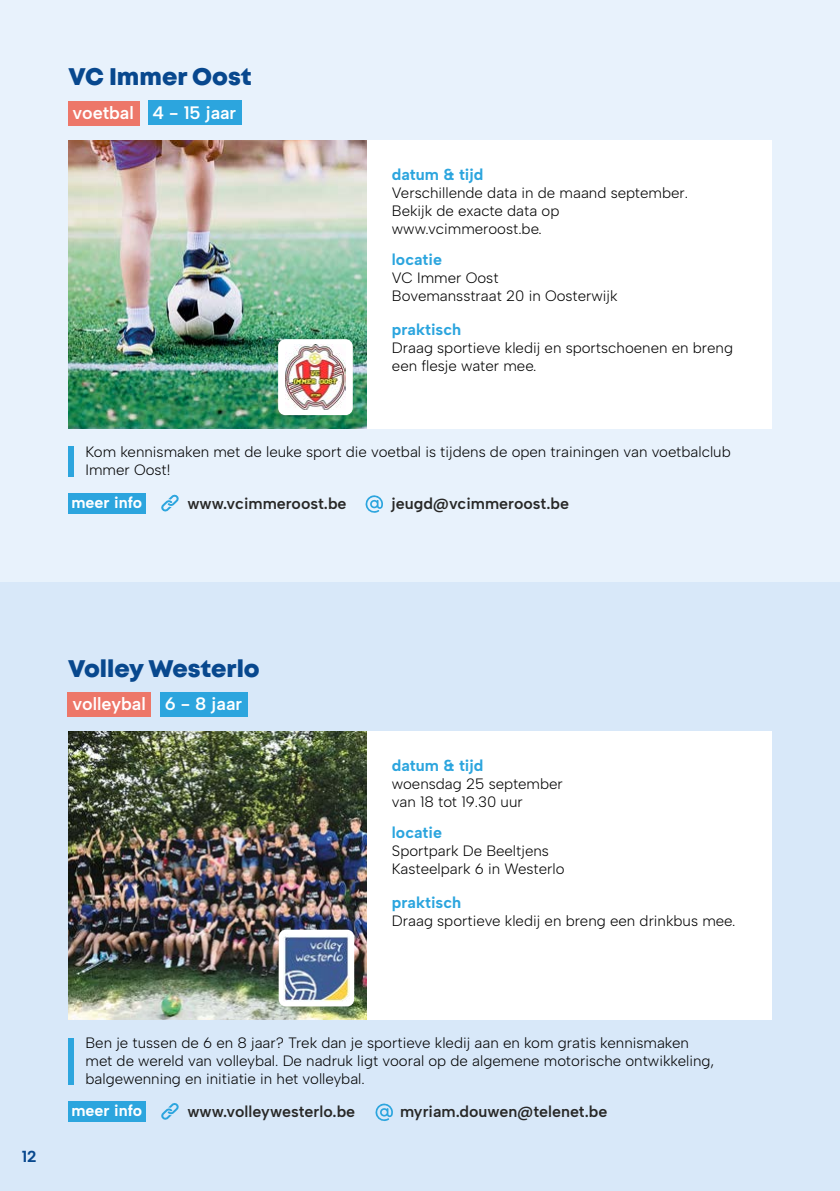
<style>
.page{position:relative;width:840px;height:1191px;background:#fff}
.page>*{position:absolute;margin:0;border:0;box-sizing:border-box;transform-origin:0 0}
.t1{font:24px "Mont Heavy DEMO";color:#08488e}
.t2{font:600 18px "Albert Sans";color:#fff}
.t3{font:600 16px "Albert Sans";color:#282827}
.t4{font:700 16px "Albert Sans";color:#2ca5de}
.t5{font:700 16px "Albert Sans";color:#fff}
.t6{font:700 16px "Albert Sans";color:#08488e}
.t7{font:300 15px/18px "Albert Sans";color:#000}
</style>
<div class="page">
<div style="left:0;top:0;width:839px;height:1191px;background:#e8f2fc"></div>
<hr style="left:839px;top:0;width:1px;height:601px;background:#d8e8f9">
<div style="left:0;top:583px;width:839px;height:608px;background:#d8e8f9"></div>
<div style="left:148px;top:101px;width:94px;height:24px;background:#2ca5de"></div>
<div style="left:68px;top:101px;width:71px;height:24px;background:#ed7769"></div>
<div style="left:160px;top:692px;width:88px;height:24px;background:#2ca5de"></div>
<div style="left:68px;top:692px;width:83px;height:24px;background:#ed7769"></div>
<div style="left:366px;top:140px;width:405px;height:288px;background:#fff"></div>
<div style="left:68px;top:446px;width:6px;height:30px;background:#2ca5de"></div>
<img style="left:68px;top:140px;width:298px;height:288px">
<svg style="left:161px;top:494px;width:18px;height:18px"></svg>
<svg style="left:365px;top:495px;width:18px;height:18px"></svg>
<div style="left:68px;top:493px;width:77px;height:20px;background:#2ca5de"></div>
<div style="left:366px;top:731px;width:405px;height:288px;background:#fff"></div>
<div style="left:68px;top:1037px;width:6px;height:47px;background:#2ca5de"></div>
<img style="left:68px;top:731px;width:298px;height:288px">
<svg style="left:161px;top:1103px;width:18px;height:17px"></svg>
<svg style="left:375px;top:1103px;width:18px;height:18px"></svg>
<div style="left:68px;top:1101px;width:77px;height:20px;background:#2ca5de"></div>
<div style="left:278px;top:339px;width:74px;height:76px;background:#fff;border-radius:7px"></div>
<img style="left:285px;top:344px;width:60px;height:66px">
<div style="left:278px;top:929px;width:76px;height:77px;background:#fff;border-radius:7px"></div>
<img style="left:284px;top:936px;width:65px;height:65px">
<h1 class="t1" style="left:68px;top:63px;width:184px">VC Immer Oost</h1>
<p class="t2" style="left:73px;top:102px;width:165px">voetbal 4 - 15 jaar</p>
<p class="t4" style="left:392px;top:164px;width:93px">datum &amp; tijd</p>
<p class="t7" style="left:392px;top:183px;width:297px">Verschillende data in de maand september.<br>Bekijk de exacte data op www.vcimmeroost.be.</p>
<p class="t4" style="left:392px;top:250px;width:52px">locatie</p>
<p class="t7" style="left:392px;top:269px;width:227px">VC Immer Oost<br>Bovemansstraat 20 in Oosterwijk</p>
<p class="t4" style="left:391px;top:320px;width:71px">praktisch</p>
<p class="t7" style="left:391px;top:339px;width:342px">Draag sportieve kledij en sportschoenen en breng een flesje water mee.</p>
<p class="t7" style="left:85px;top:443px;width:646px">Kom kennismaken met de leuke sport die voetbal is tijdens de open trainingen van voetbalclub<br>Immer Oost!</p>
<p class="t5" style="left:71px;top:493px;width:72px">meer info</p>
<p class="t3" style="left:187px;top:493px;width:161px">www.vcimmeroost.be</p>
<p class="t3" style="left:391px;top:493px;width:179px">jeugd@vcimmeroost.be</p>
<h1 class="t1" style="left:68px;top:654px;width:193px">Volley Westerlo</h1>
<p class="t2" style="left:72px;top:693px;width:171px">volleybal 6 - 8 jaar</p>
<p class="t4" style="left:392px;top:755px;width:93px">datum &amp; tijd</p>
<p class="t7" style="left:392px;top:774px;width:172px">woensdag 25 september van 18 tot 19.30 uur</p>
<p class="t4" style="left:392px;top:823px;width:52px">locatie</p>
<p class="t7" style="left:392px;top:842px;width:174px">Sportpark De Beeltjens<br>Kasteelpark 6 in Westerlo</p>
<p class="t4" style="left:391px;top:892px;width:71px">praktisch</p>
<p class="t7" style="left:391px;top:912px;width:345px">Draag sportieve kledij en breng een drinkbus mee.</p>
<p class="t6" style="left:22px;top:1146px;width:16px">12</p>
<p class="t7" style="left:85px;top:1034px;width:630px">Ben je tussen de 6 en 8 jaar? Trek dan je sportieve kledij aan en kom gratis kennismaken met de wereld van volleybal. De nadruk ligt vooral op de algemene motorische ontwikkeling, balgewenning en initiatie in het volleybal.</p>
<p class="t5" style="left:71px;top:1101px;width:72px">meer info</p>
<p class="t3" style="left:187px;top:1101px;width:169px">www.volleywesterlo.be</p>
<p class="t3" style="left:400px;top:1101px;width:209px">myriam.douwen@telenet.be</p>
</div>
